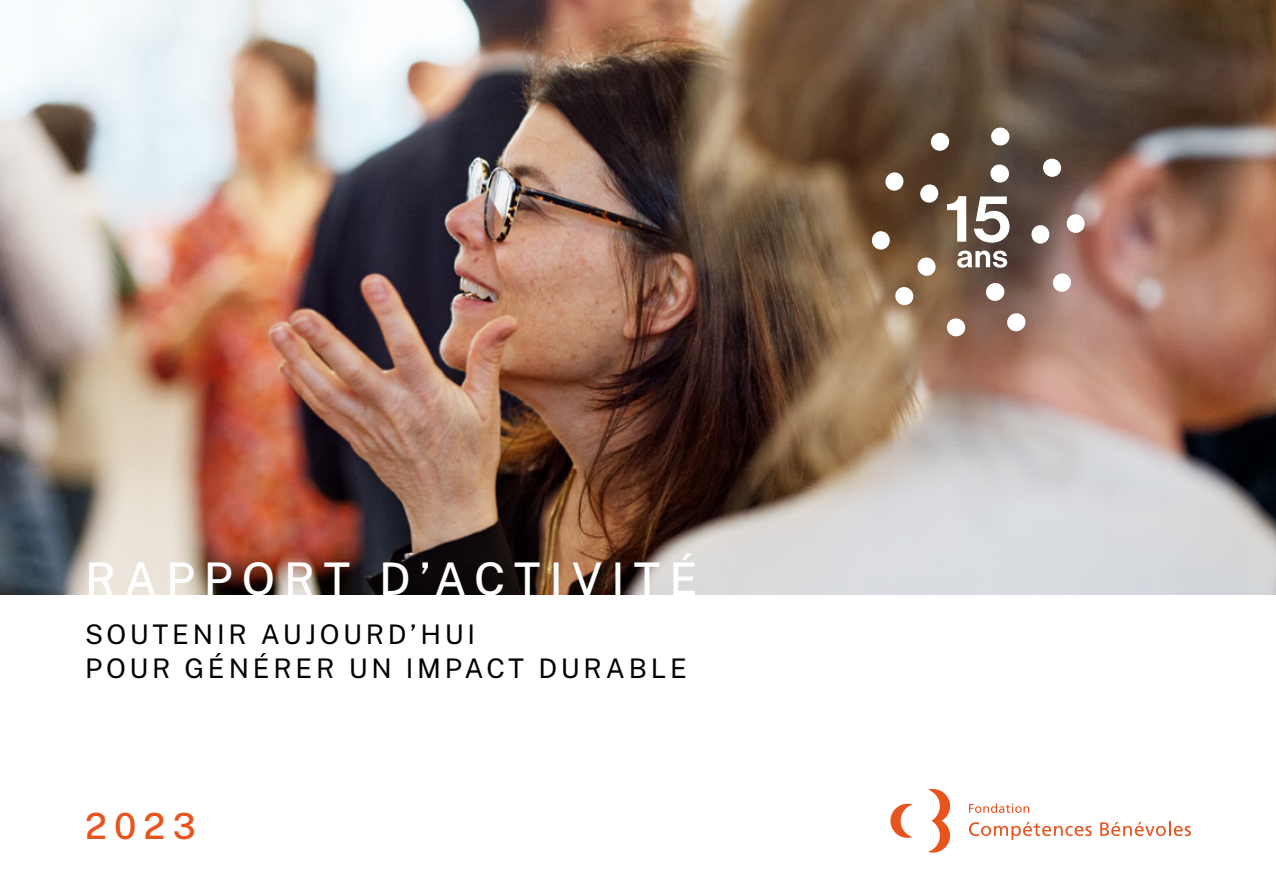
<style>
.page{position:relative;width:1276px;height:893px;background:#fff}
.page>*{position:absolute;margin:0;border:0;box-sizing:border-box;transform-origin:0 0}
.t1{font:500 45px "Public Sans";letter-spacing:.2em;color:#fff}
.t2{font:500 36px "Public Sans";color:#e9531d}
.t3{font:27px/34.2px "Public Sans";letter-spacing:.14em;color:#000}
</style>
<div class="page">
<img style="left:0;top:0;width:1276px;height:595px">
<svg style="left:969px;top:803px;width:60px;height:10px"></svg>
<svg style="left:969px;top:822px;width:122px;height:18px"></svg>
<svg style="left:1100px;top:821px;width:91px;height:15px"></svg>
<svg style="left:890px;top:789px;width:60px;height:64px"></svg>
<svg style="left:871px;top:127px;width:214px;height:209px;background:#836b5c"></svg>
<h1 class="t1" style="left:85px;top:549px;width:614px">RAPPORT D’ACTIVITÉ</h1>
<p class="t3" style="left:85px;top:616px;width:603px">SOUTENIR AUJOURD’HUI<br>POUR GÉNÉRER UN IMPACT DURABLE</p>
<h2 class="t2" style="left:85px;top:802px;width:112px">2023</h2>
</div>
